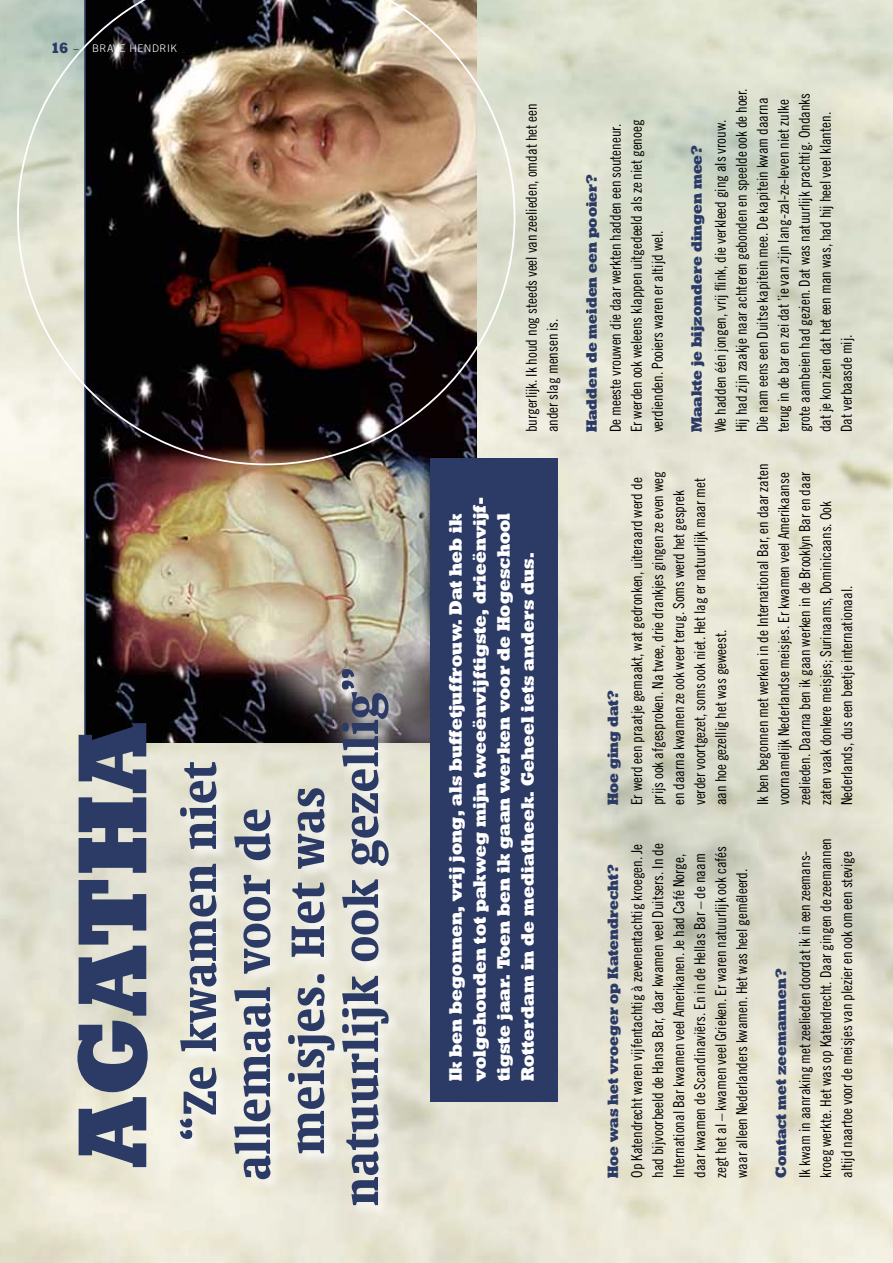
<style>
.page{position:relative;width:893px;height:1263px;background:#fff}
.page>*{position:absolute;margin:0;border:0;box-sizing:border-box;transform-origin:0 0}
.t1{font:97.5px "Geometric Slab 712 BT Extra Bold A";color:#2b3b65}
.t2{font:700 condensed 51px "Nu Swift";letter-spacing:-.01em;color:#2b3b65}
.t3{font:18px/24px "Geometric Slab 712 BT Extra Bold A";letter-spacing:.01em;color:#fff}
.t4{font:15px/21px "Trade Gothic Cond Eighteen";letter-spacing:-.005em;color:#000}
.t5{font:15px "Geometric Slab 712 BT Extra Bold A";letter-spacing:.005em;color:#2b3b65}
.t6{font:14.85px "Geometric Slab 712 BT Extra Bold A";color:#2b3b65;scale:.91 1}
.t7{font:300 10.5px "Trade Gothic";letter-spacing:.05em;color:#fff}
.s1{color:#000}
</style>
<div class="page">
<img style="left:0;top:0;width:893px;height:1263px">
<img style="left:86px;top:465px;width:345px;height:277px">
<div style="left:178px;top:667px;width:224px;height:551px;background:#fff;opacity:.75"></div>
<hr style="left:84px;top:0;width:2px;height:748px;background:#2b3b65">
<div style="left:431px;top:458px;width:127px;height:643px;background:#2b3b65"></div>
<img style="left:17px;top:0;width:498px;height:465px">
<p class="t6" style="left:51px;top:39px;width:20px">16</p>
<p class="t7" style="left:74px;top:42px;width:105px"><span class="s1">–</span> BRAVE HENDRIK</p>
<h1 class="t1" style="left:52px;top:1166px;width:442px;rotate:-90deg">Agatha</h1>
<h2 class="t2" style="left:171px;top:1142px;width:382px;rotate:-90deg">“Ze kwamen niet</h2>
<h2 class="t2" style="left:225px;top:1181px;width:375px;rotate:-90deg">allemaal voor de</h2>
<h2 class="t2" style="left:333px;top:1206px;width:542px;rotate:-90deg">natuurlijk ook gezellig”</h2>
<h2 class="t2" style="left:279px;top:1155px;width:370px;rotate:-90deg">meisjes. Het was</h2>
<p class="t4" style="left:521px;top:432px;width:330px;rotate:-90deg">burgerlijk. Ik houd nog steeds veel van zeelieden, omdat het een ander slag mensen is.</p>
<p class="t3" style="left:443px;top:1081px;width:586px;rotate:-90deg">Ik ben begonnen, vrij jong, als buffetjuffrouw. Dat heb ik volgehouden tot pakweg mijn tweeënvijftigste, drieënvijf&shy;tigste jaar. Toen ben ik gaan werken voor de Hogeschool Rotterdam in de mediatheek. Geheel iets anders dus.</p>
<p class="t5" style="left:582px;top:432px;width:260px;rotate:-90deg">Hadden de meiden een pooier?</p>
<p class="t4" style="left:605px;top:432px;width:314px;rotate:-90deg">De meeste vrouwen die daar werkten hadden een souteneur.<br>Er werden ook weleens klappen uitgedeeld als ze niet genoeg verdienden. Pooiers waren er altijd wel.</p>
<p class="t5" style="left:687px;top:432px;width:289px;rotate:-90deg">Maakte je bijzondere dingen mee?</p>
<p class="t4" style="left:710px;top:432px;width:346px;rotate:-90deg">We hadden één jongen, vrij flink, die verkleed ging als vrouw.<br>Hij had zijn zaakje naar achteren gebonden en speelde ook de hoer.<br>Die nam eens een Duitse kapitein mee. De kapitein kwam daarna terug in de bar en zei dat ’ie van zijn lang-zal-ze-leven niet zulke grote aambeien had gezien. Dat was natuurlijk prachtig. Ondanks dat je kon zien dat het een man was, had hij heel veel klanten.<br>Dat verbaasde mij.</p>
<p class="t5" style="left:604px;top:805px;width:117px;rotate:-90deg">Hoe ging dat?</p>
<p class="t4" style="left:626px;top:805px;width:335px;rotate:-90deg">Er werd een praatje gemaakt, wat gedronken, uiteraard werd de prijs ook afgesproken. Na twee, drie drankjes gingen ze even weg en daarna kwamen ze ook weer terug. Soms werd het gesprek verder voortgezet, soms ook niet. Het lag er natuurlijk maar met aan hoe gezellig het was geweest.</p>
<p class="t4" style="left:752px;top:805px;width:343px;rotate:-90deg">Ik ben begonnen met werken in de International Bar, en daar zaten voornamelijk Nederlandse meisjes. Er kwamen veel Amerikaanse zeelieden. Daarna ben ik gaan werken in de Brooklyn Bar en daar zaten vaak donkere meisjes; Surinaams, Dominicaans. Ook Nederlands, dus een beetje internationaal.</p>
<p class="t5" style="left:604px;top:1178px;width:316px;rotate:-90deg">Hoe was het vroeger op Katendrecht?</p>
<p class="t4" style="left:626px;top:1178px;width:336px;rotate:-90deg">Op Katendrecht waren vijfentachtig à zevenentachtig kroegen. Je had bijvoorbeeld de Hansa Bar, daar kwamen veel Duitsers. In de International Bar kwamen veel Amerikanen. Je had Café Norge, daar kwamen de Scandinaviërs. En in de Hellas Bar – de naam zegt het al – kwamen veel Grieken. Er waren natuurlijk ook cafés waar alleen Nederlanders kwamen. Het was heel gemêleerd.</p>
<p class="t5" style="left:772px;top:1178px;width:211px;rotate:-90deg">Contact met zeemannen?</p>
<p class="t4" style="left:794px;top:1178px;width:342px;rotate:-90deg">Ik kwam in aanraking met zeelieden doordat ik in een zeemans&shy;kroeg werkte. Het was op Katendrecht. Daar gingen de zeemannen altijd naartoe voor de meisjes van plezier en ook om een stevige</p>
</div>
